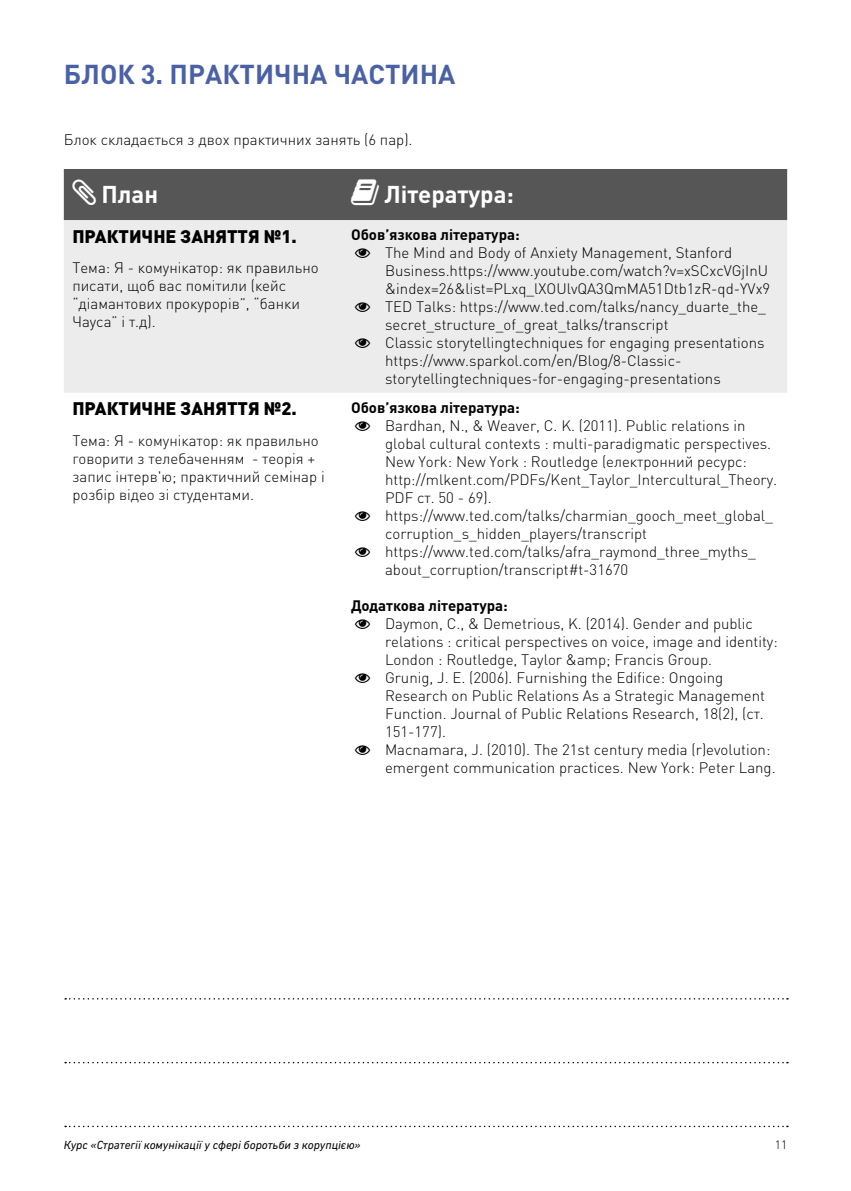
<style>
.page{position:relative;width:851px;height:1191px;background:#fff}
.page>*{position:absolute;margin:0;border:0;box-sizing:border-box;transform-origin:0 0}
.t1{font:700 27px "DIN Pro";color:#4b61a5}
.t2{font:700 24px "DIN Pro";color:#fff}
.t3{font:900 18px "DIN Pro";color:#000}
.t4{font:300 15px/18px "DIN Pro";color:#000}
.t5{font:700 15px "DIN Pro";color:#000}
.t6{font:italic 12px "DIN Next CYR";color:#000}
.t7{font:300 12px "DIN Pro";color:#000}
</style>
<div class="page">
<svg style="left:65px;top:1061px;width:722px;height:2px"></svg>
<svg style="left:65px;top:998px;width:722px;height:1px"></svg>
<svg style="left:65px;top:1125px;width:722px;height:2px"></svg>
<div style="left:64px;top:220px;width:723px;height:173px;background:#ececed"></div>
<div style="left:64px;top:169px;width:723px;height:51px;background:#565656"></div>
<svg style="left:355px;top:248px;width:15px;height:10px"></svg>
<svg style="left:355px;top:302px;width:15px;height:10px"></svg>
<svg style="left:355px;top:338px;width:15px;height:10px"></svg>
<h1 class="t1" style="left:64px;top:56px;width:393px">Блок 3. П рактична частина</h1>
<p class="t4" style="left:64px;top:130px;width:350px">Блок складається з двох практичних занять (6 пар).</p>
<h2 class="t2" style="left:101px;top:178px;width:58px">План</h2>
<h2 class="t2" style="left:384px;top:178px;width:131px">Література:</h2>
<p class="t3" style="left:72px;top:224px;width:226px">Практичне заняття №1.</p>
<p class="t4" style="left:72px;top:258px;width:248px">Тема: Я - комунікатор: як правильно писати, щоб вас помітили (кейс “діамантових прокурорів”, “банки<br>Чауса” і т.д).</p>
<p class="t5" style="left:351px;top:225px;width:170px">Обов’язкова література:</p>
<p class="t4" style="left:385px;top:243px;width:386px">The Mind and Body of Anxiety Management, Stanford Business.https://www.youtube.com/watch?v=xSCxcVGjInU &amp;index=26&amp;list=PLxq_lXOUlvQA3QmMA51Dtb1zR-qd-YVx9<br>TED Talks: https://www.ted.com/talks/nancy_duarte_the_ secret_structure_of_great_talks/transcript<br>Сlassic storytellingtechniques for engaging presentations https://www.sparkol.com/en/Blog/8-Classic&shy;storytellingtechniques-for-engaging-presentations</p>
<p class="t3" style="left:72px;top:396px;width:226px">Практичне заняття №2.</p>
<p class="t4" style="left:72px;top:431px;width:254px">Тема: Я - комунікатор: як правильно говорити з телебаченням - теорія + запис інтерв'ю; практичний семінар і розбір відео зі студентами.</p>
<p class="t5" style="left:351px;top:397px;width:170px">Обов’язкова література:</p>
<p class="t4" style="left:385px;top:416px;width:393px">Bardhan, N., &amp; Weaver, C. K. (2011). Public relations in global cultural contexts : multi-paradigmatic perspectives.<br>New York: New York : Routledge (електронний ресурс: http://mlkent.com/PDFs/Kent_Taylor_Intercultural_Theory.<br>PDF ст. 50 - 69). https://www.ted.com/talks/charmian_gooch_meet_global_ corruption_s_hidden_players/transcript https://www.ted.com/talks/afra_raymond_three_myths_ about_corruption/transcript#t-31670</p>
<p class="t5" style="left:351px;top:595px;width:158px">Додаткова література:</p>
<p class="t4" style="left:385px;top:614px;width:394px">Daymon, C., &amp; Demetrious, K. (2014). Gender and public relations : critical perspectives on voice, image and identity:<br>London : Routledge, Taylor &amp;amp; Francis Group.<br>Grunig, J. E. (2006). Furnishing the Edifice: Ongoing Research on Public Relations As a Strategic Management Function. Journal of Public Relations Research, 18(2), (ст.<br>151-177).<br>Macnamara, J. (2010). The 21st century media (r)evolution: emergent communication practices. New York: Peter Lang.</p>
<p class="t6" style="left:64px;top:1138px;width:298px">Курс «Стратегії комунікації у сфері боротьби з корупцією»</p>
<p class="t7" style="left:774px;top:1136px;width:14px">11</p>
</div>
